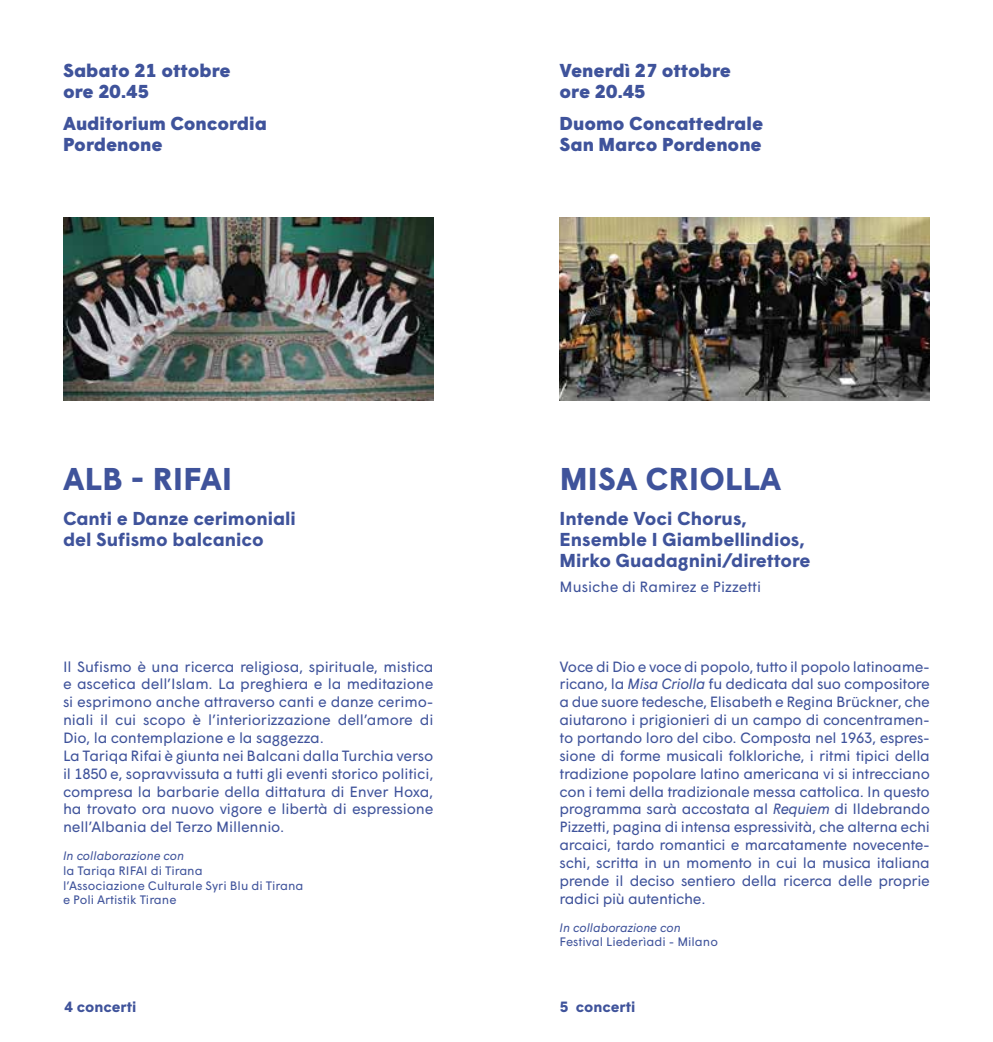
<style>
.page{position:relative;width:993px;height:1042px;background:#fff}
.page>*{position:absolute;margin:0;border:0;box-sizing:border-box;transform-origin:0 0}
.t1{font:700 31.5px "Wigrum";letter-spacing:.01em;color:#3f539b}
.t2{font:900 18.72px/21px "Wigrum";color:#3f539b}
.t3{font:700 18.72px/21px "Wigrum";color:#3f539b}
.t4{font:14.88px/17.8px "Wigrum";letter-spacing:-.01em;color:#3f539b}
.t5{font:700 14.88px "Wigrum";color:#3f539b}
.t6{font:12.25px/14.7px "Wigrum";color:#3f539b}
.t7{font:italic 12.25px "Wigrum";color:#3f539b}
.s1{font-style:italic}
</style>
<div class="page">
<img style="left:63px;top:217px;width:370px;height:183px">
<img style="left:559px;top:217px;width:370px;height:183px">
<p class="t2" style="left:63px;top:59px;width:169px">Sabato 21 ottobre ore 20.45</p>
<p class="t2" style="left:63px;top:111px;width:205px">Auditorium Concordia<br>Pordenone</p>
<h1 class="t1" style="left:63px;top:455px;width:170px">ALB - RIFAI</h1>
<p class="t3" style="left:63px;top:506px;width:234px">Canti e Danze cerimoniali del Sufismo balcanico</p>
<p class="t4" style="left:63px;top:656px;width:372px">Il Sufismo è una ricerca religiosa, spirituale, mistica e ascetica dell’Islam. La preghiera e la meditazione si esprimono anche attraverso canti e danze cerimo&shy;niali il cui scopo è l’interiorizzazione dell’amore di Dio, la contemplazione e la saggezza.<br>La Tariqa Rifai è giunta nei Balcani dalla Turchia verso il 1850 e, sopravvissuta a tutti gli eventi storico politici, compresa la barbarie della dittatura di Enver Hoxa, ha trovato ora nuovo vigore e libertà di espressione nell’Albania del Terzo Millennio.</p>
<p class="t7" style="left:63px;top:846px;width:123px">In collaborazione con</p>
<p class="t6" style="left:63px;top:862px;width:242px">la Tariqa RIFAI di Tirana<br>l’Associazione Culturale Syri Blu di Tirana e Poli Artistik Tirane</p>
<p class="t2" style="left:559px;top:59px;width:173px">Venerdì 27 ottobre ore 20.45</p>
<p class="t2" style="left:559px;top:111px;width:205px">Duomo Concattedrale<br>San Marco Pordenone</p>
<h1 class="t1" style="left:559px;top:455px;width:223px">MISA CRIOLLA</h1>
<p class="t3" style="left:559px;top:506px;width:252px">Intende Voci Chorus,<br>Ensemble I Giambellindios,<br>Mirko Guadagnini/direttore</p>
<p class="t4" style="left:559px;top:576px;width:203px">Musiche di Ramirez e Pizzetti</p>
<p class="t4" style="left:559px;top:656px;width:372px;text-align:justify">Voce di Dio e voce di popolo, tutto il popolo latinoame&shy;ricano, la <span class="s1">Misa Criolla</span> fu dedicata dal suo compositore a due suore tedesche, Elisabeth e Regina Brückner, che aiutarono i prigionieri di un campo di concentramen&shy;to portando loro del cibo. Composta nel 1963, espres&shy;sione di forme musicali folkloriche, i ritmi tipici della tradizione popolare latino americana vi si intrecciano con i temi della tradizionale messa cattolica. In questo programma sarà accostata al <span class="s1">Requiem</span> di Ildebrando Pizzetti, pagina di intensa espressività, che alterna echi arcaici, tardo romantici e marcatamente novecente&shy;schi, scritta in un momento in cui la musica italiana prende il deciso sentiero della ricerca delle proprie radici più autentiche.</p>
<p class="t7" style="left:559px;top:918px;width:123px">In collaborazione con</p>
<p class="t6" style="left:559px;top:934px;width:160px">Festival Liederìadi - Milano</p>
<p class="t5" style="left:64px;top:995px;width:73px">4 concerti</p>
<p class="t5" style="left:559px;top:995px;width:77px">5 concerti</p>
</div>
